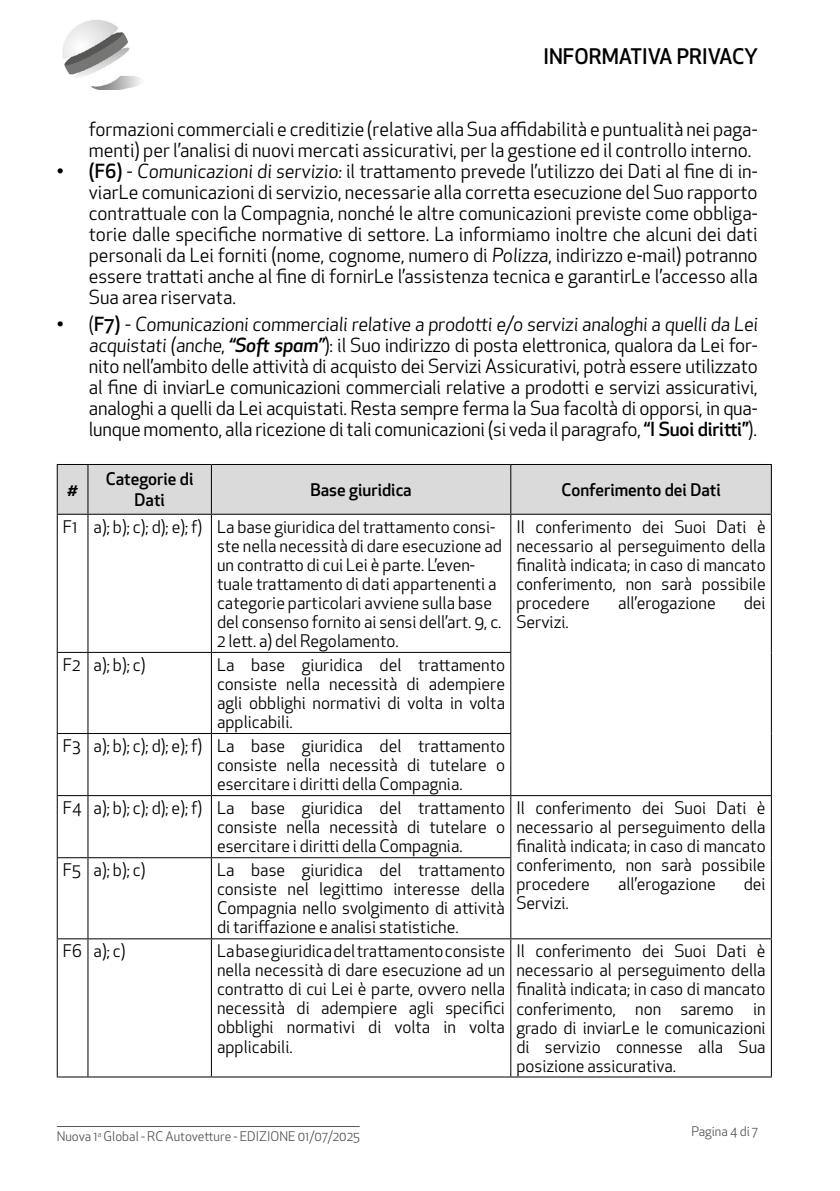
<style>
.page{position:relative;width:840px;height:1191px;background:#fff}
.page>*{position:absolute;margin:0;border:0;box-sizing:border-box;transform-origin:0 0}
.t1{font:500 21px "Apex New";color:#000}
.t2{font:19px/21px "Apex New";color:#000;text-align:justify}
.t3{font:17px/19px "Apex New";color:#000;text-align:justify}
.t4{font:500 17px/21px "Apex New";color:#000;text-align:center}
.t5{font:13px "Apex New";color:#575756}
.s1{font-weight:500}
.s2{font-weight:500;font-style:italic}
</style>
<div class="page">
<hr style="left:57px;top:1126px;width:302px;height:1px;background:#575756">
<img style="left:62px;top:20px;width:79px;height:70px">
<div style="left:58px;top:465px;width:712px;height:49px;background:#dadada"></div>
<hr style="left:57px;top:515px;width:1px;height:137px;background:#000">
<hr style="left:87px;top:515px;width:1px;height:137px;background:#000">
<hr style="left:211px;top:515px;width:1px;height:137px;background:#000">
<hr style="left:510px;top:515px;width:1px;height:137px;background:#000">
<hr style="left:770px;top:515px;width:1px;height:137px;background:#000">
<hr style="left:770px;top:652px;width:1px;height:81px;background:#000">
<hr style="left:770px;top:733px;width:1px;height:62px;background:#000">
<hr style="left:57px;top:652px;width:31px;height:1px;background:#000">
<hr style="left:57px;top:653px;width:1px;height:80px;background:#000">
<hr style="left:88px;top:652px;width:123px;height:1px;background:#000">
<hr style="left:87px;top:653px;width:1px;height:80px;background:#000">
<hr style="left:211px;top:652px;width:300px;height:1px;background:#000">
<hr style="left:211px;top:653px;width:1px;height:80px;background:#000">
<hr style="left:510px;top:653px;width:1px;height:80px;background:#000">
<hr style="left:57px;top:733px;width:31px;height:1px;background:#000">
<hr style="left:57px;top:734px;width:1px;height:61px;background:#000">
<hr style="left:88px;top:733px;width:123px;height:1px;background:#000">
<hr style="left:87px;top:734px;width:1px;height:61px;background:#000">
<hr style="left:211px;top:733px;width:300px;height:1px;background:#000">
<hr style="left:211px;top:734px;width:1px;height:61px;background:#000">
<hr style="left:510px;top:734px;width:1px;height:61px;background:#000">
<hr style="left:57px;top:464px;width:31px;height:1px;background:#000">
<hr style="left:57px;top:465px;width:1px;height:49px;background:#000">
<hr style="left:88px;top:464px;width:123px;height:1px;background:#000">
<hr style="left:87px;top:465px;width:1px;height:49px;background:#000">
<hr style="left:211px;top:464px;width:299px;height:1px;background:#000">
<hr style="left:211px;top:465px;width:1px;height:49px;background:#000">
<hr style="left:510px;top:464px;width:261px;height:1px;background:#000">
<hr style="left:510px;top:465px;width:1px;height:49px;background:#000">
<hr style="left:770px;top:465px;width:1px;height:49px;background:#000">
<hr style="left:57px;top:514px;width:31px;height:1px;background:#000">
<hr style="left:88px;top:514px;width:123px;height:1px;background:#000">
<hr style="left:211px;top:514px;width:299px;height:1px;background:#000">
<hr style="left:510px;top:514px;width:261px;height:1px;background:#000">
<hr style="left:57px;top:795px;width:31px;height:1px;background:#000">
<hr style="left:57px;top:796px;width:1px;height:61px;background:#000">
<hr style="left:88px;top:795px;width:123px;height:1px;background:#000">
<hr style="left:87px;top:796px;width:1px;height:61px;background:#000">
<hr style="left:211px;top:795px;width:299px;height:1px;background:#000">
<hr style="left:211px;top:796px;width:1px;height:61px;background:#000">
<hr style="left:510px;top:795px;width:261px;height:1px;background:#000">
<hr style="left:510px;top:796px;width:1px;height:61px;background:#000">
<hr style="left:770px;top:796px;width:1px;height:61px;background:#000">
<hr style="left:770px;top:857px;width:1px;height:81px;background:#000">
<hr style="left:57px;top:857px;width:31px;height:1px;background:#000">
<hr style="left:57px;top:858px;width:1px;height:80px;background:#000">
<hr style="left:88px;top:857px;width:123px;height:1px;background:#000">
<hr style="left:87px;top:858px;width:1px;height:80px;background:#000">
<hr style="left:211px;top:857px;width:300px;height:1px;background:#000">
<hr style="left:211px;top:858px;width:1px;height:80px;background:#000">
<hr style="left:510px;top:858px;width:1px;height:80px;background:#000">
<hr style="left:57px;top:938px;width:31px;height:1px;background:#000">
<hr style="left:57px;top:939px;width:1px;height:137px;background:#000">
<hr style="left:88px;top:938px;width:123px;height:1px;background:#000">
<hr style="left:87px;top:939px;width:1px;height:137px;background:#000">
<hr style="left:211px;top:938px;width:299px;height:1px;background:#000">
<hr style="left:211px;top:939px;width:1px;height:137px;background:#000">
<hr style="left:510px;top:938px;width:261px;height:1px;background:#000">
<hr style="left:510px;top:939px;width:1px;height:137px;background:#000">
<hr style="left:770px;top:939px;width:1px;height:137px;background:#000">
<hr style="left:57px;top:1076px;width:31px;height:1px;background:#000">
<hr style="left:88px;top:1076px;width:123px;height:1px;background:#000">
<hr style="left:211px;top:1076px;width:299px;height:1px;background:#000">
<hr style="left:510px;top:1076px;width:261px;height:1px;background:#000">
<p class="t1" style="left:543px;top:42px;width:216px">INFORMATIVA PRIVACY</p>
<p class="t2" style="left:89px;top:119px;width:670px">formazioni commerciali e creditizie (relative alla Sua affidabilità e puntualità nei paga&shy;menti) per l’analisi di nuovi mercati assicurativi, per la gestione ed il controllo interno.</p>
<p class="t2" style="left:89px;top:161px;width:670px;text-indent:-32px">• <span class="s1">(F6)</span> - Comunicazioni di servizio: il trattamento prevede l’utilizzo dei Dati al fine di in&shy;viarLe comunicazioni di servizio, necessarie alla corretta esecuzione del Suo rapporto contrattuale con la Compagnia, nonché le altre comunicazioni previste come obbliga&shy;torie dalle specifiche normative di settore. La informiamo inoltre che alcuni dei dati personali da Lei forniti (nome, cognome, numero di Polizza, indirizzo e-mail) potranno essere trattati anche al fine di fornirLe l’assistenza tecnica e garantirLe l’accesso alla Sua area riservata.</p>
<p class="t2" style="left:89px;top:313px;width:672px;text-indent:-32px">• (<span class="s1">F7)</span> - Comunicazioni commerciali relative a prodotti e/o servizi analoghi a quelli da Lei acquistati (anche, <span class="s2">“Soft spam”</span>): il Suo indirizzo di posta elettronica, qualora da Lei for&shy;nito nell’ambito delle attività di acquisto dei Servizi Assicurativi, potrà essere utilizzato al fine di inviarLe comunicazioni commerciali relative a prodotti e servizi assicurativi, analoghi a quelli da Lei acquistati. Resta sempre ferma la Sua facoltà di opporsi, in qua&shy;lunque momento, alla ricezione di tali comunicazioni (si veda il paragrafo, <span class="s1">“I Suoi diritti”</span>).</p>
<p class="t4" style="left:106px;top:468px;width:89px">Categorie di<br>Dati</p>
<p class="t4" style="left:310px;top:479px;width:103px">Base giuridica</p>
<p class="t4" style="left:561px;top:479px;width:161px">Conferimento dei Dati</p>
<p class="t3" style="left:217px;top:517px;width:286px;text-align:left;text-indent:-154px">F1 a); b); c); d); e); f) La base giuridica del trattamento consi&shy;ste nella necessità di dare esecuzione ad un contratto di cui Lei è parte. L’even&shy;tuale trattamento di dati appartenenti a categorie particolari avviene sulla base del consenso fornito ai sensi dell’art. 9, c.<br>2 lett. a) del Regolamento.</p>
<p class="t3" style="left:516px;top:517px;width:250px">Il conferimento dei Suoi Dati è necessario al perseguimento della finalità indicata; in caso di mancato conferimento, non sarà possibile procedere</p>
<p class="t4" style="left:67px;top:479px;width:13px">#</p>
<p class="t3" style="left:617px;top:593px;width:99px">all’erogazione</p>
<p class="t3" style="left:743px;top:593px;width:23px">dei</p>
<p class="t3" style="left:516px;top:612px;width:54px">Servizi.</p>
<p class="t3" style="left:63px;top:655px;width:84px">F2 a); b); c)</p>
<p class="t3" style="left:217px;top:655px;width:289px">La base giuridica del trattamento consiste nella necessità di adempiere agli obblighi normativi di volta in volta applicabili.</p>
<p class="t3" style="left:217px;top:736px;width:289px;text-indent:-154px">F3 a); b); c); d); e); f) La base giuridica del trattamento consiste nella necessità di tutelare o esercitare i diritti della Compagnia.</p>
<p class="t3" style="left:217px;top:798px;width:289px;text-indent:-154px">F4 a); b); c); d); e); f) La base giuridica del trattamento consiste nella necessità di tutelare o esercitare i diritti della Compagnia.</p>
<p class="t3" style="left:516px;top:798px;width:250px">Il conferimento dei Suoi Dati è necessario al perseguimento della finalità indicata; in caso di mancato conferimento, non sarà possibile procedere</p>
<p class="t3" style="left:63px;top:860px;width:84px">F5 a); b); c)</p>
<p class="t3" style="left:217px;top:860px;width:289px">La base giuridica del trattamento consiste nel legittimo interesse della Compagnia nello svolgimento di attività di tariffazione e analisi statistiche.</p>
<p class="t3" style="left:63px;top:941px;width:64px">F6 a); c)</p>
<p class="t3" style="left:217px;top:941px;width:289px">La base giuridica del trattamento consiste nella necessità di dare esecuzione ad un contratto di cui Lei è parte, ovvero nella necessità di adempiere agli specifici obblighi normativi di volta in volta applicabili.</p>
<p class="t3" style="left:516px;top:941px;width:250px">Il conferimento dei Suoi Dati è necessario al perseguimento della finalità indicata; in caso di mancato conferimento, non saremo in grado di inviarLe le comunicazioni di servizio connesse alla Sua posizione assicurativa.</p>
<p class="t3" style="left:617px;top:874px;width:99px">all’erogazione</p>
<p class="t3" style="left:743px;top:874px;width:23px">dei</p>
<p class="t3" style="left:516px;top:893px;width:54px">Servizi.</p>
<p class="t5" style="left:57px;top:1128px;width:304px">Nuova 1<sup>a</sup> Global - RC Autovetture - EDIZIONE 01/07/2025</p>
<p class="t5" style="left:691px;top:1122px;width:68px">Pagina 4 di 7</p>
</div>
